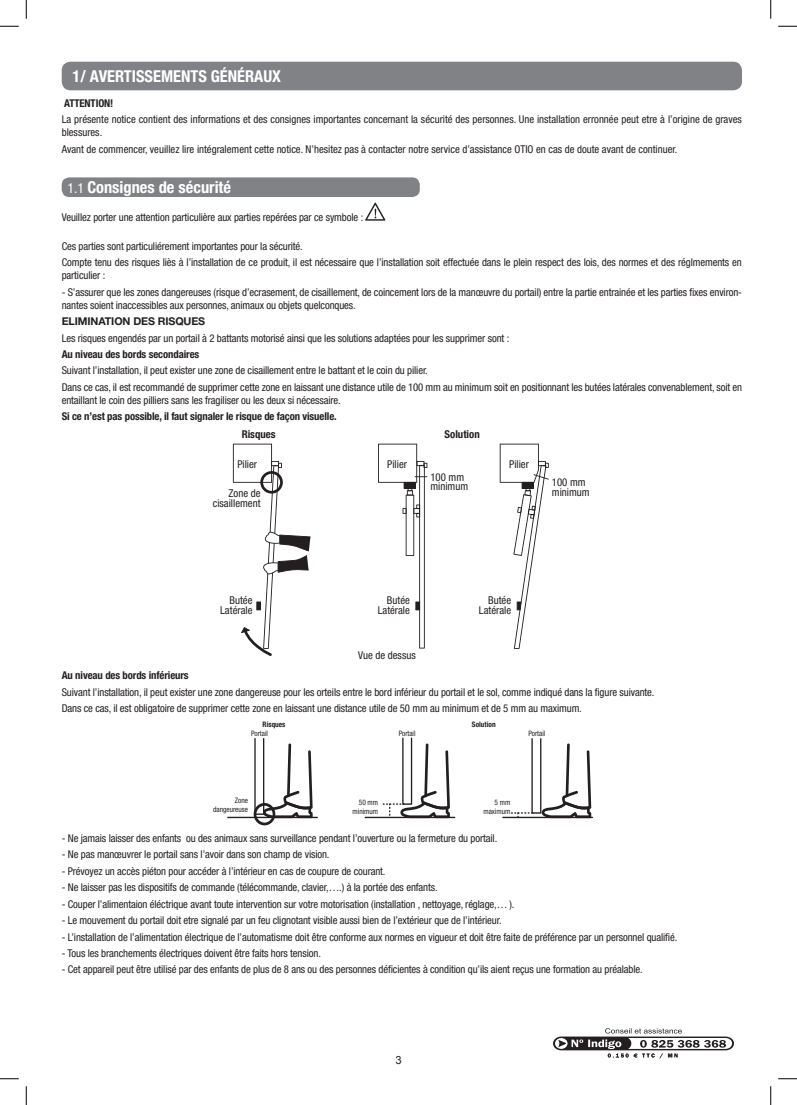
<style>
.page{position:relative;width:797px;height:1105px;background:#fff}
.page>*{position:absolute;margin:0;border:0;box-sizing:border-box;transform-origin:0 0}
.t1{font:700 condensed 16.38px "Helvetica Neue LT Pro";color:#fff}
.t2{font:11.25px "Arial";color:#231f20}
.t3{font:condensed 10.75px/9.4px "Helvetica Neue LT Pro";letter-spacing:-.01em;color:#231f20}
.t4{font:700 condensed 10.75px/18px "Helvetica Neue LT Pro";letter-spacing:-.01em;color:#231f20}
.t5{font:700 10.75px "Helvetica Neue LT Pro";letter-spacing:-.01em;color:#231f20}
.t6{font:condensed 7.5px/9px "Helvetica Neue LT Pro";color:#231f20;text-align:right}
.t7{font:700 condensed 7.5px "Helvetica Neue LT Pro";color:#231f20}
.s1{font-weight:400;font-size:13.88px}
</style>
<div class="page">
<svg style="left:553px;top:1028px;width:181px;height:30px"></svg>
<div style="left:62px;top:62px;width:680px;height:28px;background:#808285;border-radius:9px"></div>
<div style="left:62px;top:177px;width:358px;height:20px;background:#808285;border-radius:8px"></div>
<svg style="left:365px;top:203px;width:20px;height:18px"></svg>
<svg style="left:233px;top:444px;width:77px;height:212px"></svg>
<svg style="left:378px;top:444px;width:49px;height:204px"></svg>
<svg style="left:499px;top:444px;width:50px;height:205px"></svg>
<hr style="left:227px;top:817px;width:91px;height:1px;background:#231f20">
<hr style="left:364px;top:817px;width:91px;height:1px;background:#231f20">
<hr style="left:502px;top:817px;width:91px;height:1px;background:#231f20">
<svg style="left:254px;top:738px;width:58px;height:87px"></svg>
<svg style="left:383px;top:737px;width:67px;height:80px"></svg>
<svg style="left:511px;top:738px;width:80px;height:79px"></svg>
<svg style="left:0;top:25px;width:19px;height:2px"></svg>
<svg style="left:778px;top:25px;width:19px;height:2px"></svg>
<svg style="left:0;top:1078px;width:19px;height:1px"></svg>
<svg style="left:778px;top:1078px;width:19px;height:1px"></svg>
<svg style="left:25px;top:0;width:2px;height:19px"></svg>
<svg style="left:25px;top:1086px;width:2px;height:19px"></svg>
<svg style="left:770px;top:0;width:1px;height:19px"></svg>
<svg style="left:770px;top:1086px;width:1px;height:19px"></svg>
<h1 class="t1" style="left:72px;top:66px;width:210px">1/ AVERTISSEMENTS GÉNÉRAUX</h1>
<p class="t4" style="left:64px;top:94px;width:51px">ATTENTION!</p>
<p class="t3" style="left:62px;top:113px;width:681px;line-height:12.9px">La présente notice contient des informations et des consignes importantes concernant la sécurité des personnes. Une installation erronnée peut etre à l’origine de graves blessures.</p>
<p class="t3" style="left:62px;top:144px;width:617px">Avant de commencer, veuillez lire intégralement cette notice. N’hesitez pas à contacter notre service d’assistance OTIO en cas de doute avant de continuer.</p>
<h1 class="t1" style="left:67px;top:177px;width:165px"><span class="s1">1.1</span> Consignes de sécurité</h1>
<p class="t3" style="left:62px;top:212px;width:303px">Veuillez porter une attention particulière aux parties repérées par ce symbole :</p>
<p class="t3" style="left:62px;top:238px;width:681px;line-height:16.5px">Ces parties sont particuliérement importantes pour la sécurité.<br>Compte tenu des risques liès à l’installation de ce produit, il est nécessaire que l’installation soit effectuée dans le plein respect des lois, des normes et des réglmements en</p>
<p class="t3" style="left:62px;top:271px;width:45px">particulier :</p>
<p class="t3" style="left:62px;top:285px;width:681px;line-height:12.9px">- S’assurer que les zones dangereuses (risque d’ecrasement, de cisaillement, de coincement lors de la manœuvre du portail) entre la partie entrainée et les parties fixes environ&shy;nantes soient inaccessibles aux personnes, animaux ou objets quelconques.</p>
<p class="t5" style="left:62px;top:314px;width:145px">ELIMINATION DES RISQUES</p>
<p class="t3" style="left:62px;top:333px;width:449px">Les risques engendés par un portail à 2 battants motorisé ainsi que les solutions adaptées pour les supprimer sont :</p>
<p class="t4" style="left:62px;top:345px;width:139px">Au niveau des bords secondaires</p>
<p class="t3" style="left:62px;top:362px;width:681px;line-height:16.5px">Suivant l’installation, il peut exister une zone de cisaillement entre le battant et le coin du pilier.<br>Dans ce cas, il est recommandé de supprimer cette zone en laissant une distance utile de 100 mm au minimum soit en positionnant les butées latérales convenablement, soit en</p>
<p class="t3" style="left:62px;top:395px;width:280px">entaillant le coin des pilliers sans les fragiliser ou les deux si nécessaire.</p>
<p class="t4" style="left:242px;top:407px;width:97px;text-indent:-180px">Si ce n’est pas possible, il faut signaler le risque de façon visuelle.<br>Risques</p>
<p class="t3" style="left:237px;top:459px;width:21px">Pilier</p>
<p class="t3" style="left:213px;top:489px;width:49px;text-align:right">Zone de cisaillement</p>
<p class="t4" style="left:444px;top:425px;width:37px">Solution</p>
<p class="t3" style="left:387px;top:459px;width:21px">Pilier</p>
<p class="t3" style="left:509px;top:459px;width:21px">Pilier</p>
<p class="t3" style="left:430px;top:472px;width:39px">100 mm minimum</p>
<p class="t3" style="left:552px;top:478px;width:39px">100 mm minimum</p>
<p class="t3" style="left:220px;top:596px;width:34px;text-align:right">Butée<br>Latérale</p>
<p class="t3" style="left:377px;top:596px;width:34px;text-align:right">Butée<br>Latérale</p>
<p class="t3" style="left:479px;top:596px;width:34px;text-align:right">Butée<br>Latérale</p>
<p class="t3" style="left:358px;top:650px;width:59px">Vue de dessus</p>
<p class="t4" style="left:62px;top:666px;width:128px">Au niveau des bords inférieurs</p>
<p class="t3" style="left:62px;top:684px;width:594px;line-height:16.5px">Suivant l’installation, il peut exister une zone dangereuse pour les orteils entre le bord inférieur du portail et le sol, comme indiqué dans la figure suivante.<br>Dans ce cas, il est obligatoire de supprimer cette zone en laissant une distance utile de 50 mm au minimum et de 5 mm au maximum.</p>
<p class="t7" style="left:263px;top:719px;width:24px">Risques</p>
<p class="t7" style="left:472px;top:719px;width:25px">Solution</p>
<p class="t6" style="left:251px;top:729px;width:18px">Portail</p>
<p class="t6" style="left:399px;top:729px;width:18px">Portail</p>
<p class="t6" style="left:528px;top:729px;width:18px">Portail</p>
<p class="t6" style="left:213px;top:796px;width:36px">Zone dangeureuse</p>
<p class="t6" style="left:352px;top:798px;width:27px">50 mm minimum</p>
<p class="t6" style="left:483px;top:798px;width:28px">5 mm maximum</p>
<p class="t3" style="left:62px;top:833px;width:437px">- Ne jamais laisser des enfants ou des animaux sans surveillance pendant l’ouverture ou la fermeture du portail.</p>
<p class="t3" style="left:62px;top:850px;width:269px">- Ne pas manœuvrer le portail sans l’avoir dans son champ de vision.</p>
<p class="t3" style="left:62px;top:866px;width:325px">- Prévoyez un accès piéton pour accéder à l’intérieur en cas de coupure de courant.</p>
<p class="t3" style="left:62px;top:882px;width:377px">- Ne laisser pas les dispositifs de commande (télécommande, clavier,….) à la portée des enfants.</p>
<p class="t3" style="left:62px;top:899px;width:454px">- Couper l’alimentaion éléctrique avant toute intervention sur votre motorisation (installation , nettoyage, réglage,… ).</p>
<p class="t3" style="left:62px;top:915px;width:441px">- Le mouvement du portail doit etre signalé par un feu clignotant visible aussi bien de l’extérieur que de l’intérieur.</p>
<p class="t3" style="left:62px;top:932px;width:617px">- L’installation de l’alimentation électrique de l’automatisme doit être conforme aux normes en vigueur et doit être faite de préférence par un personnel qualifié.</p>
<p class="t3" style="left:62px;top:948px;width:261px">- Tous les branchements électriques doivent être faits hors tension.</p>
<p class="t3" style="left:62px;top:965px;width:582px">- Cet appareil peut être utilisé par des enfants de plus de 8 ans ou des personnes déficientes à condition qu’ils aient reçus une formation au préalable.</p>
<p class="t2" style="left:395px;top:1053px;width:8px">3</p>
</div>
